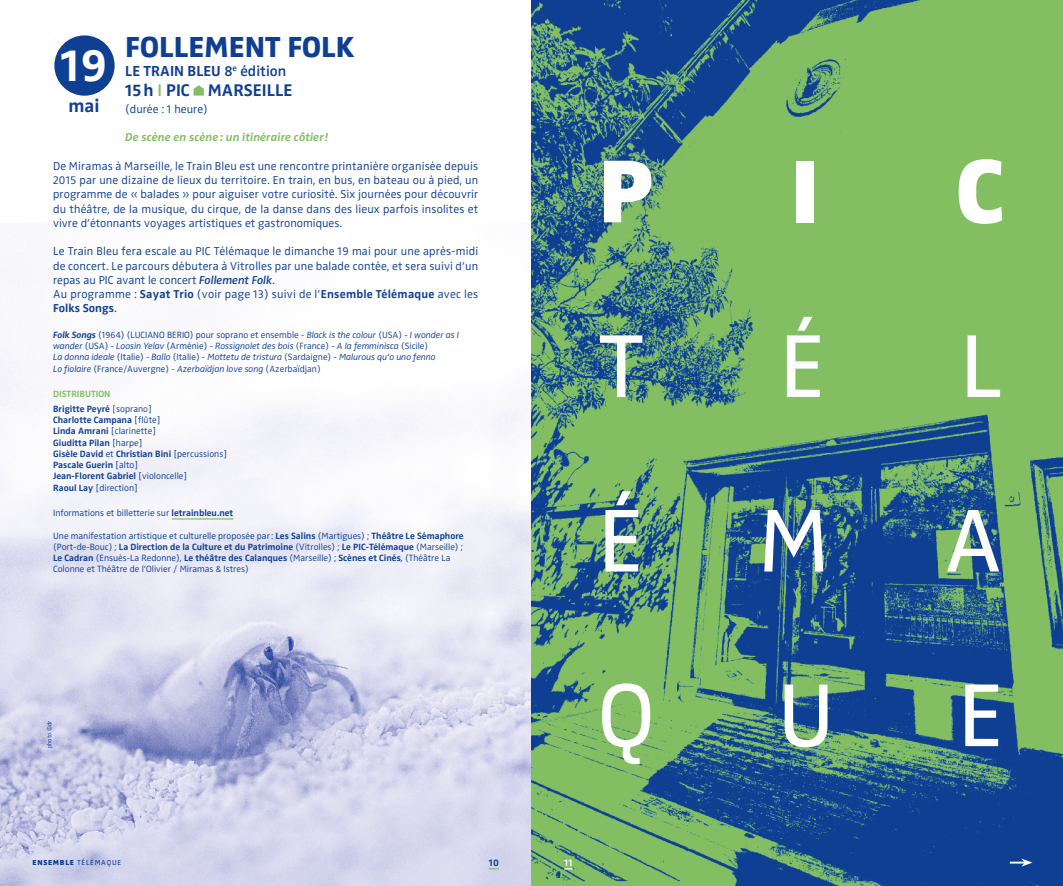
<style>
.page{position:relative;width:1063px;height:886px;background:#fff}
.page>*{position:absolute;margin:0;border:0;box-sizing:border-box;transform-origin:0 0}
.t1{font:92.25px/174.5px "Zwo LF w 4";color:#fff;text-align:justify}
.t2{font:92.25px "Zwo Alt LF w 8";color:#fff}
.t3{font:47.5px "Zwo LF w 6";color:#fff}
.t4{font:30px "Zwo LF w 7";color:#0f3f93}
.t5{font:18.75px "Zwo LF w 6";color:#0f3f93}
.t6{font:17.5px "Zwo LF w 6";color:#0f3f93}
.t7{font:15px "Zwo LF w 6";color:#0f3f93}
.t8{font:11.88px/14.2px "Zwo LF w 3";letter-spacing:.01em;color:#0f3f93;text-align:justify}
.t9{font:11.88px "Zwo LF w 6 Italic";color:#83bf62}
.t10{font:11.88px "Zwo LF w 6";color:#0f3f93}
.t11{font:10px "Zwo LF w 6";color:#0f3f93}
.t12{font:10px "Zwo LF w 6";color:#fff}
.t13{font:9.38px "Zwo LF w 3";color:#0f3f93}
.t14{font:9.38px/11.2px "Zwo LF w 6";color:#0f3f93}
.t15{font:9.38px/11.2px "Zwo LF w 3 Italic";letter-spacing:-.01em;color:#0f3f93}
.t16{font:7.5px "Zwo LF w 4";letter-spacing:.1em;color:#0f3f93}
.t17{font:6.25px "Zwo LF w 3";color:#0f3f93}
.s1{font-family:"Zwo LF w 5"}
.s2{font-family:"Zwo LF w 5";color:#83bf62}
.s3{font-family:"Zwo w 5 Italic"}
.s4{font-family:"Zwo LF w 6"}
.s5{font-family:"Zwo LF w 3"}
.s6{font-family:"Zwo LF w 6 Italic"}
.s7{font-family:"Zwo LF w 3 Italic"}
.s8{color:#83bf62}
.s9{font-family:"Zwo Alt LF w 8"}
</style>
<div class="page">
<img style="left:0;top:228px;width:531px;height:658px">
<img style="left:531px;top:0;width:532px;height:886px">
<svg style="left:1010px;top:858px;width:23px;height:9px"></svg>
<div style="left:54px;top:35px;width:61px;height:61px;background:#0f3f93;border-radius:50%"></div>
<svg style="left:194px;top:85px;width:10px;height:11px"></svg>
<hr style="left:172px;top:518px;width:61px;height:1px;background:#83bf62">
<h3 class="t4" style="left:125px;top:29px;width:231px">FOLLEMENT FOLK</h3>
<p class="t7" style="left:125px;top:62px;width:163px">LE TRAIN BLEU <span class="s1">8</span><sup>e</sup> <span class="s1">édition</span></p>
<h3 class="t6" style="left:125px;top:79px;width:169px">15h <span class="s2">I</span> PIC MARSEILLE</h3>
<p class="t8" style="left:125px;top:102px;width:84px">(durée : 1 heure)</p>
<p class="t9" style="left:125px;top:130px;width:205px">De scène en scène: un itinéraire côtier!</p>
<p class="t8" style="left:53px;top:159px;width:427px">De Miramas à Marseille, le Train Bleu est une rencontre printanière organisée depuis 2015 par une dizaine de lieux du territoire. En train, en bus, en bateau ou à pied, un programme de « balades » pour aiguiser votre curiosité. Six journées pour découvrir du théâtre, de la musique, du cirque, de la danse dans des lieux parfois insolites et vivre d’étonnants voyages artistiques et gastronomiques.</p>
<p class="t8" style="left:53px;top:244px;width:427px;text-align:left">Le Train Bleu fera escale au PIC Télémaque le dimanche 19 mai pour une après-midi de concert. Le parcours débutera à Vitrolles par une balade contée, et sera suivi d’un repas au PIC avant le concert <span class="s3">Follement Folk</span>.<br>Au programme : <span class="s4">Sayat Trio</span> (voir page 13) suivi de l’<span class="s4">Ensemble Télémaque</span> avec les</p>
<p class="t10" style="left:53px;top:301px;width:65px">Folks Songs<span class="s5">.</span></p>
<p class="t13" style="left:53px;top:329px;width:407px"><span class="s6">Folk Songs</span> (1964) (LUCIANO BERIO) pour soprano et ensemble - <span class="s7">Black is the colour</span> (USA) - <span class="s7">I wonder as I</span></p>
<p class="t15" style="left:53px;top:340px;width:384px">wander <span class="s5">(USA) -</span> Loosin Yelav <span class="s5">(Arménie) -</span> Rossignolet des bois <span class="s5">(France) -</span> A la femminisca <span class="s5">(Sicile)<br></span>La donna ideale <span class="s5">(Italie) -</span> Ballo <span class="s5">(Italie) -</span> Mottetu de tristura <span class="s5">(Sardaigne) -</span> Malurous qu’o uno fenno</p>
<p class="t13" style="left:53px;top:363px;width:269px"><span class="s7">Lo fiolaire</span> (France/Auvergne) - <span class="s7">Azerbaïdjan love song</span> (Azerbaïdjan)</p>
<p class="t14" style="left:53px;top:387px;width:100px;line-height:14.8px"><span class="s8">DISTRIBUTION<br></span>Brigitte Peyré <span class="s5">[soprano]</span></p>
<p class="t14" style="left:53px;top:414px;width:109px">Charlotte Campana <span class="s5">[flûte]</span></p>
<p class="t13" style="left:53px;top:426px;width:105px"><span class="s4">Linda Amrani</span> [clarinette]</p>
<p class="t14" style="left:53px;top:437px;width:176px">Giuditta Pilan <span class="s5">[harpe]<br></span>Gisèle David <span class="s5">et</span> Christian Bini <span class="s5">[percussions]<br></span>Pascale Guerin <span class="s5">[alto]<br></span>Jean-Florent Gabriel <span class="s5">[violoncelle]</span></p>
<p class="t13" style="left:53px;top:482px;width:86px"><span class="s4">Raoul Lay</span> [direction]</p>
<p class="t13" style="left:53px;top:508px;width:182px">Informations et billetterie sur <span class="s4">letrainbleu.net</span></p>
<p class="t13" style="left:53px;top:530px;width:412px">Une manifestation artistique et culturelle proposée par: <span class="s4">Les Salins</span> (Martigues) ; <span class="s4">Théâtre Le Sémaphore</span></p>
<p class="t14" style="left:53px;top:541px;width:411px"><span class="s5">(Port-de-Bouc) ;</span> La Direction de la Culture et du Patrimoine <span class="s5">(Vitrolles) ;</span> Le PIC-Télémaque <span class="s5">(Marseille) ;<br></span>Le Cadran <span class="s5">(Ensuès-La Redonne),</span> Le théâtre des Calanques <span class="s5">(Marseille) ;</span> Scènes et Cinés<span class="s5">, (Théâtre La</span></p>
<p class="t13" style="left:53px;top:564px;width:197px">Colonne et Théâtre de l’Olivier / Miramas &amp; Istres)</p>
<h2 class="t3" style="left:60px;top:37px;width:48px">19</h2>
<h3 class="t5" style="left:68px;top:95px;width:33px">mai</h3>
<p class="t17" style="left:46px;top:748px;width:29px;rotate:-90deg">photo ©dr</p>
<h1 class="t2" style="left:598px;top:136px;width:57px">P</h1>
<h1 class="t2" style="left:790px;top:136px;width:31px">I</h1>
<h1 class="t2" style="left:956px;top:136px;width:49px">C</h1>
<h1 class="t1" style="left:780px;top:278px;width:47px">É</h1>
<h1 class="t1" style="left:598px;top:278px;width:48px">T</h1>
<h1 class="t1" style="left:598px;top:278px;width:407px;text-indent:362px">L ÉMA Q</h1>
<h1 class="t1" style="left:777px;top:627px;width:59px">U</h1>
<h1 class="t1" style="left:958px;top:627px;width:47px">E</h1>
<p class="t16" style="left:33px;top:858px;width:90px"><span class="s9">ENSEMBLE</span> TÉLÉMAQUE</p>
<p class="t11" style="left:489px;top:857px;width:12px">10</p>
<p class="t12" style="left:564px;top:857px;width:10px">11</p>
</div>
